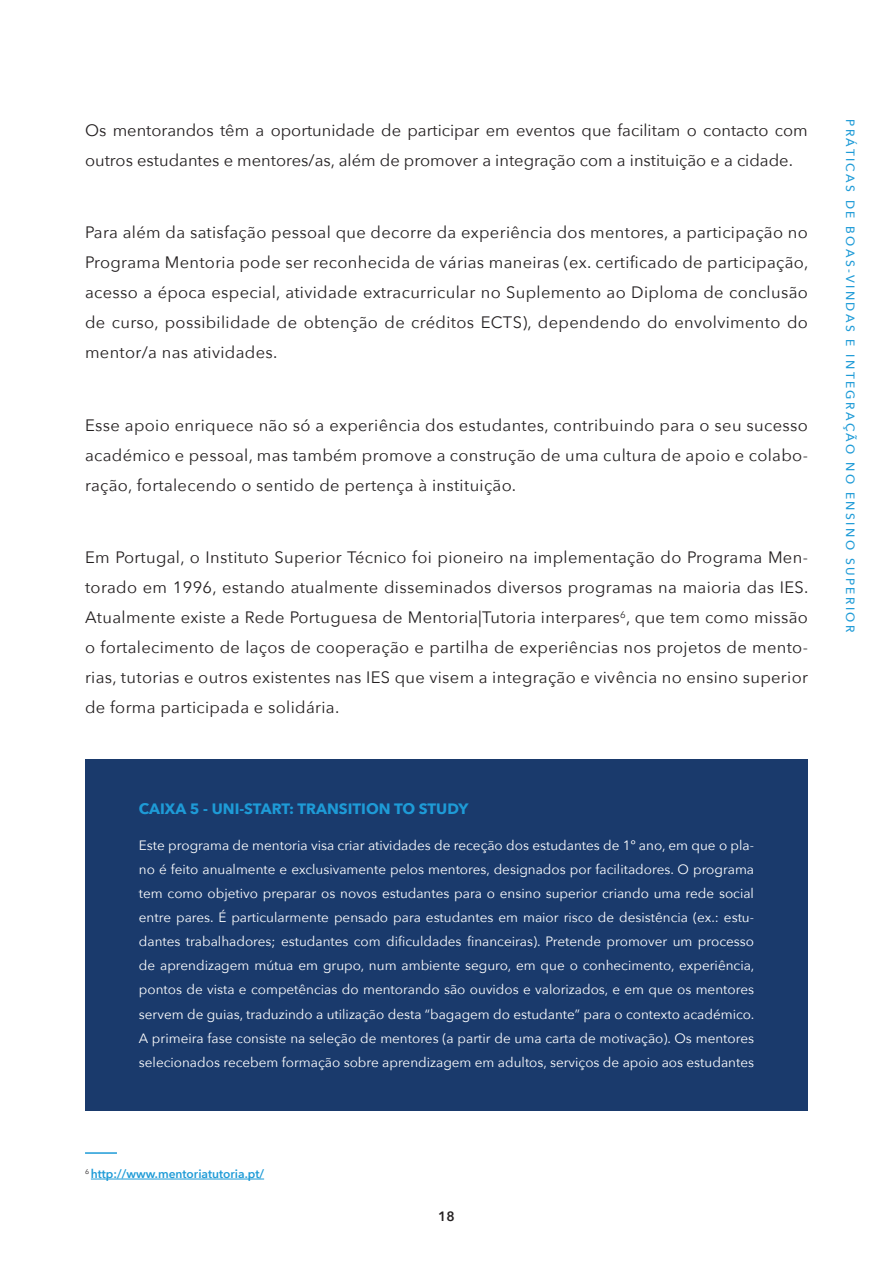
<style>
.page{position:relative;width:893px;height:1263px;background:#fff}
.page>*{position:absolute;margin:0;border:0;box-sizing:border-box;transform-origin:0 0}
.t1{font:16.5px/30px "Avenir Next";letter-spacing:.01em;color:#231f20;text-align:justify}
.t2{font:700 15px "Avenir Next";color:#1e9bd7}
.t3{font:13.5px/24px "Avenir Next";color:#fff;text-align:justify}
.t4{font:600 13.5px "Avenir Next";color:#231f20}
.t5{font:500 12px "Avenir Next";letter-spacing:.2em;color:#1e9bd7}
.t6{font:600 12px "Avenir Next";color:#1e9bd7}
</style>
<div class="page">
<div style="left:85px;top:759px;width:723px;height:351px;background:#1a3a6c"></div>
<hr style="left:91px;top:1179px;width:173px;height:1px;background:#1e9bd7">
<hr style="left:85px;top:1152px;width:32px;height:2px;background:#1e9bd7">
<p class="t1" style="left:85px;top:114px;width:724px">Os mentorandos têm a oportunidade de participar em eventos que facilitam o contacto com outros estudantes e mentores/as, além de promover a integração com a instituição e a cidade.</p>
<p class="t1" style="left:85px;top:217px;width:725px">Para além da satisfação pessoal que decorre da experiência dos mentores, a participação no Programa Mentoria pode ser reconhecida de várias maneiras (ex. certificado de participação, acesso a época especial, atividade extracurricular no Suplemento ao Diploma de conclusão de curso, possibilidade de obtenção de créditos ECTS), dependendo do envolvimento do mentor/a nas atividades.</p>
<p class="t1" style="left:85px;top:409px;width:724px">Esse apoio enriquece não só a experiência dos estudantes, contribuindo para o seu sucesso académico e pessoal, mas também promove a construção de uma cultura de apoio e colabo&shy;ração, fortalecendo o sentido de pertença à instituição.</p>
<p class="t1" style="left:85px;top:542px;width:725px">Em Portugal, o Instituto Superior Técnico foi pioneiro na implementação do Programa Men&shy;torado em 1996, estando atualmente disseminados diversos programas na maioria das IES.<br>Atualmente existe a Rede Portuguesa de Mentoria|Tutoria interpares<sup>6</sup>, que tem como missão o fortalecimento de laços de cooperação e partilha de experiências nos projetos de mento&shy;rias, tutorias e outros existentes nas IES que visem a integração e vivência no ensino superior de forma participada e solidária.</p>
<p class="t2" style="left:139px;top:795px;width:331px">CAIXA 5 - UNI-START: TRANSITION TO STUDY</p>
<p class="t3" style="left:139px;top:833px;width:617px">Este programa de mentoria visa criar atividades de receção dos estudantes de 1º ano, em que o pla&shy;no é feito anualmente e exclusivamente pelos mentores, designados por facilitadores. O programa tem como objetivo preparar os novos estudantes para o ensino superior criando uma rede social entre pares. É particularmente pensado para estudantes em maior risco de desistência (ex.: estu&shy;dantes trabalhadores; estudantes com dificuldades financeiras). Pretende promover um processo de aprendizagem mútua em grupo, num ambiente seguro, em que o conhecimento, experiência, pontos de vista e competências do mentorando são ouvidos e valorizados, e em que os mentores servem de guias, traduzindo a utilização desta “bagagem do estudante” para o contexto académico.<br>A primeira fase consiste na seleção de mentores (a partir de uma carta de motivação). Os mentores selecionados recebem formação sobre aprendizagem em adultos, serviços de apoio aos estudantes</p>
<p class="t5" style="left:861px;top:119px;width:515px;rotate:90deg">PRÁTICAS DE BOAS-VINDAS E INTEGRAÇÃO NO ENSINO SUPERIOR</p>
<p class="t6" style="left:85px;top:1164px;width:181px"><sup>6</sup> http://www.mentoriatutoria.pt/</p>
<p class="t4" style="left:438px;top:1205px;width:18px">18</p>
</div>
